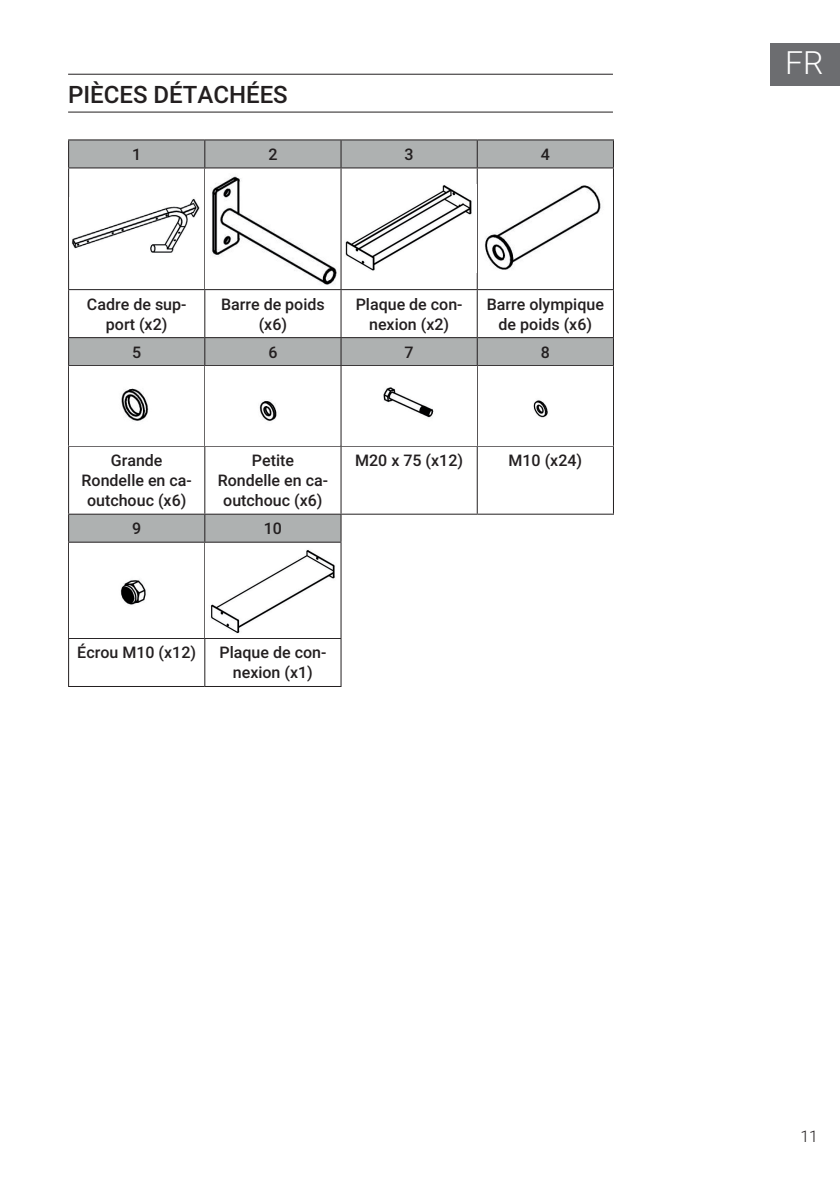
<style>
.page{position:relative;width:840px;height:1191px;background:#fff}
.page>*{position:absolute;margin:0;border:0;box-sizing:border-box;transform-origin:0 0}
.t1{font:300 32px "Roboto";color:#fff}
.t2{font:500 24px "Roboto";color:#231f20}
.t3{font:500 16px/20px "Roboto";color:#231f20;text-align:center}
.t4{font:300 16px "Roboto";color:#231f20}
</style>
<div class="page">
<div style="left:770px;top:43px;width:69px;height:42px;background:#6c6d70"></div>
<hr style="left:68px;top:74px;width:544px;height:1px;background:#231f20">
<hr style="left:68px;top:112px;width:544px;height:1px;background:#231f20">
<svg style="left:69px;top:140px;width:544px;height:402px"></svg>
<hr style="left:68px;top:139px;width:137px;height:1px;background:#231f20">
<svg style="left:68px;top:140px;width:1px;height:27px"></svg>
<hr style="left:205px;top:139px;width:136px;height:1px;background:#231f20">
<svg style="left:204px;top:140px;width:1px;height:27px"></svg>
<hr style="left:341px;top:139px;width:136px;height:1px;background:#231f20">
<svg style="left:340px;top:140px;width:1px;height:27px"></svg>
<hr style="left:477px;top:139px;width:136px;height:1px;background:#231f20">
<svg style="left:476px;top:140px;width:1px;height:27px"></svg>
<svg style="left:612px;top:140px;width:1px;height:27px"></svg>
<hr style="left:68px;top:167px;width:137px;height:1px;background:#231f20">
<hr style="left:68px;top:168px;width:1px;height:121px;background:#231f20">
<hr style="left:205px;top:167px;width:136px;height:1px;background:#231f20">
<hr style="left:204px;top:168px;width:1px;height:121px;background:#231f20">
<hr style="left:341px;top:167px;width:136px;height:1px;background:#231f20">
<hr style="left:340px;top:168px;width:1px;height:121px;background:#231f20">
<hr style="left:477px;top:167px;width:136px;height:1px;background:#231f20">
<hr style="left:476px;top:168px;width:1px;height:121px;background:#231f20">
<hr style="left:612px;top:168px;width:1px;height:121px;background:#231f20">
<hr style="left:68px;top:289px;width:137px;height:1px;background:#231f20">
<hr style="left:68px;top:290px;width:1px;height:47px;background:#231f20">
<hr style="left:205px;top:289px;width:136px;height:1px;background:#231f20">
<hr style="left:204px;top:290px;width:1px;height:47px;background:#231f20">
<hr style="left:341px;top:289px;width:136px;height:1px;background:#231f20">
<hr style="left:340px;top:290px;width:1px;height:47px;background:#231f20">
<hr style="left:477px;top:289px;width:136px;height:1px;background:#231f20">
<hr style="left:476px;top:290px;width:1px;height:47px;background:#231f20">
<hr style="left:612px;top:290px;width:1px;height:47px;background:#231f20">
<hr style="left:68px;top:337px;width:137px;height:1px;background:#231f20">
<svg style="left:68px;top:338px;width:1px;height:27px"></svg>
<hr style="left:205px;top:337px;width:136px;height:1px;background:#231f20">
<svg style="left:204px;top:338px;width:1px;height:27px"></svg>
<hr style="left:341px;top:337px;width:136px;height:1px;background:#231f20">
<svg style="left:340px;top:338px;width:1px;height:27px"></svg>
<hr style="left:477px;top:337px;width:136px;height:1px;background:#231f20">
<svg style="left:476px;top:338px;width:1px;height:27px"></svg>
<svg style="left:612px;top:338px;width:1px;height:27px"></svg>
<hr style="left:68px;top:365px;width:137px;height:1px;background:#231f20">
<hr style="left:68px;top:366px;width:1px;height:79px;background:#231f20">
<hr style="left:205px;top:365px;width:136px;height:1px;background:#231f20">
<hr style="left:204px;top:366px;width:1px;height:79px;background:#231f20">
<hr style="left:341px;top:365px;width:136px;height:1px;background:#231f20">
<hr style="left:340px;top:366px;width:1px;height:79px;background:#231f20">
<hr style="left:477px;top:365px;width:136px;height:1px;background:#231f20">
<hr style="left:476px;top:366px;width:1px;height:79px;background:#231f20">
<hr style="left:612px;top:366px;width:1px;height:79px;background:#231f20">
<hr style="left:68px;top:445px;width:137px;height:1px;background:#231f20">
<hr style="left:68px;top:446px;width:1px;height:67px;background:#231f20">
<hr style="left:205px;top:445px;width:136px;height:1px;background:#231f20">
<hr style="left:204px;top:446px;width:1px;height:67px;background:#231f20">
<hr style="left:341px;top:445px;width:136px;height:1px;background:#231f20">
<hr style="left:340px;top:446px;width:1px;height:67px;background:#231f20">
<hr style="left:477px;top:445px;width:136px;height:1px;background:#231f20">
<hr style="left:476px;top:446px;width:1px;height:67px;background:#231f20">
<hr style="left:612px;top:446px;width:1px;height:67px;background:#231f20">
<hr style="left:68px;top:513px;width:137px;height:1px;background:#231f20">
<svg style="left:68px;top:514px;width:1px;height:27px"></svg>
<hr style="left:205px;top:513px;width:136px;height:1px;background:#231f20">
<svg style="left:204px;top:514px;width:1px;height:27px"></svg>
<hr style="left:341px;top:513px;width:136px;height:1px;background:#231f20">
<svg style="left:340px;top:514px;width:1px;height:27px"></svg>
<hr style="left:477px;top:513px;width:136px;height:1px;background:#231f20">
<hr style="left:68px;top:541px;width:137px;height:1px;background:#231f20">
<hr style="left:68px;top:542px;width:1px;height:96px;background:#231f20">
<hr style="left:205px;top:541px;width:136px;height:1px;background:#231f20">
<hr style="left:204px;top:542px;width:1px;height:96px;background:#231f20">
<hr style="left:340px;top:542px;width:1px;height:96px;background:#231f20">
<hr style="left:68px;top:638px;width:137px;height:1px;background:#231f20">
<hr style="left:68px;top:639px;width:1px;height:47px;background:#231f20">
<hr style="left:205px;top:638px;width:136px;height:1px;background:#231f20">
<hr style="left:204px;top:639px;width:1px;height:47px;background:#231f20">
<hr style="left:340px;top:639px;width:1px;height:47px;background:#231f20">
<hr style="left:68px;top:686px;width:137px;height:1px;background:#231f20">
<hr style="left:205px;top:686px;width:136px;height:1px;background:#231f20">
<img style="left:70px;top:198px;width:133px;height:62px">
<img style="left:206px;top:169px;width:134px;height:119px">
<img style="left:342px;top:185px;width:134px;height:88px">
<img style="left:478px;top:177px;width:134px;height:103px">
<img style="left:70px;top:367px;width:133px;height:78px">
<img style="left:206px;top:367px;width:134px;height:78px">
<img style="left:342px;top:367px;width:134px;height:78px">
<img style="left:478px;top:367px;width:134px;height:78px">
<img style="left:120px;top:580px;width:26px;height:25px">
<img style="left:211px;top:550px;width:124px;height:84px">
<h2 class="t2" style="left:68px;top:78px;width:221px">PIÈCES DÉTACHÉES</h2>
<p class="t3" style="left:132px;top:144px;width:11px">1</p>
<p class="t3" style="left:268px;top:144px;width:11px">2</p>
<p class="t3" style="left:404px;top:144px;width:11px">3</p>
<p class="t3" style="left:540px;top:144px;width:11px">4</p>
<p class="t3" style="left:87px;top:293px;width:101px">Cadre de sup&shy;port (x2)</p>
<p class="t3" style="left:221px;top:293px;width:105px">Barre de poids (x6)</p>
<p class="t3" style="left:355px;top:293px;width:108px">Plaque de con&shy;nexion (x2)</p>
<p class="t3" style="left:486px;top:293px;width:119px">Barre olympique de poids (x6)</p>
<p class="t3" style="left:132px;top:341px;width:11px">5</p>
<p class="t3" style="left:268px;top:341px;width:11px">6</p>
<p class="t3" style="left:404px;top:341px;width:11px">7</p>
<p class="t3" style="left:540px;top:341px;width:11px">8</p>
<p class="t3" style="left:82px;top:450px;width:112px">Grande<br>Rondelle en ca&shy;outchouc (x6)</p>
<p class="t3" style="left:218px;top:450px;width:112px">Petite<br>Rondelle en ca&shy;outchouc (x6)</p>
<p class="t3" style="left:355px;top:450px;width:109px">M20 x 75 (x12)</p>
<p class="t3" style="left:508px;top:450px;width:75px">M10 (x24)</p>
<p class="t3" style="left:132px;top:518px;width:11px">9</p>
<p class="t3" style="left:264px;top:518px;width:20px">10</p>
<p class="t3" style="left:77px;top:642px;width:120px">Écrou M10 (x12)</p>
<p class="t3" style="left:219px;top:642px;width:108px">Plaque de con&shy;nexion (x1)</p>
<h1 class="t1" style="left:784px;top:40px;width:40px">FR</h1>
<p class="t4" style="left:799px;top:1125px;width:19px">11</p>
</div>
